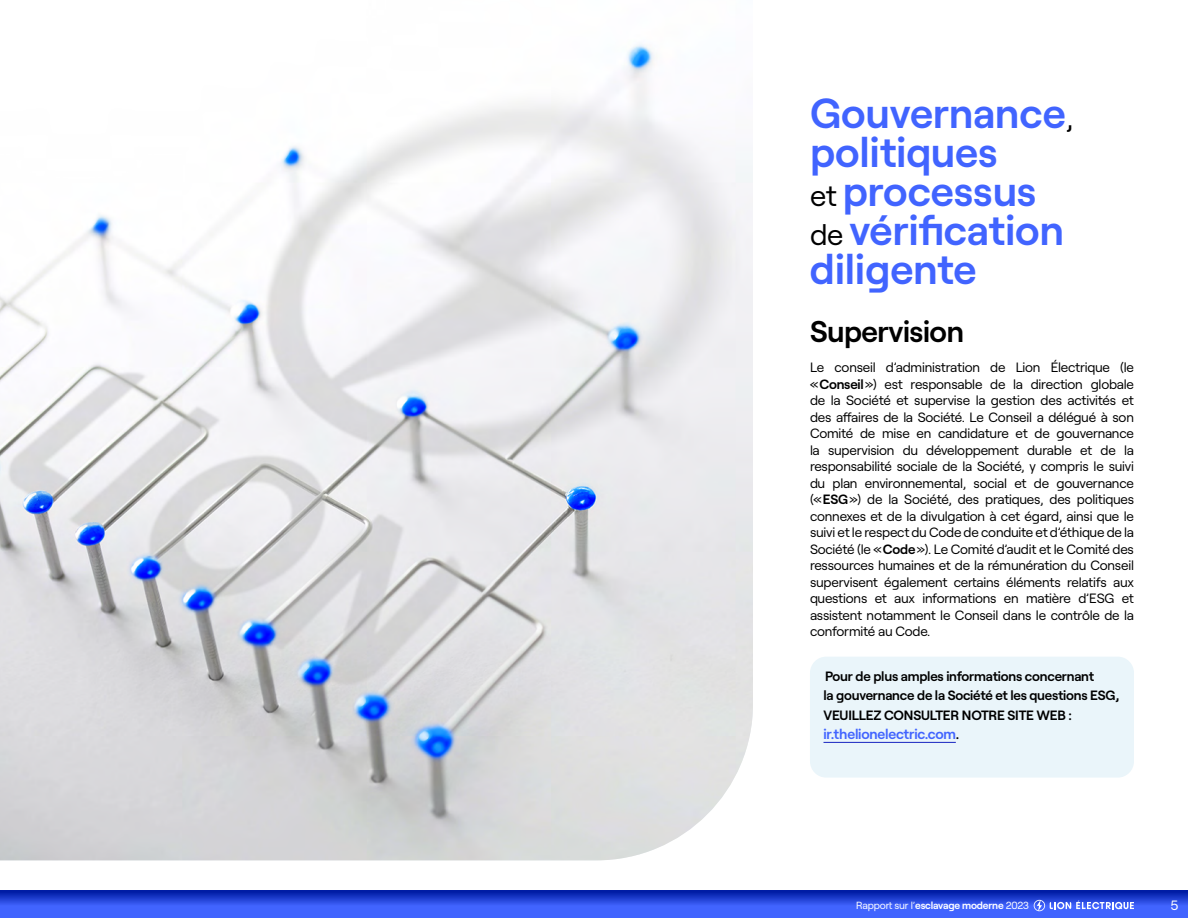
<style>
.page{position:relative;width:1188px;height:918px;background:#fff}
.page>*{position:absolute;margin:0;border:0;box-sizing:border-box;transform-origin:0 0}
.t1{font:600 42px/39px "Roobert LE";color:#4164ff}
.t2{font:600 30px "Roobert LE";letter-spacing:-.015em;color:#000}
.t3{font:600 14.25px "Roobert LE";letter-spacing:-.015em;color:#4164ff}
.t4{font:13.5px/16.5px "Roobert LE";letter-spacing:-.015em;color:#000;text-align:justify}
.t5{font:600 13.5px/19.5px "Roobert LE";letter-spacing:-.015em;color:#000}
.t6{font:13.5px "Roobert LE";color:#fff}
.t7{font:10.35px "Roobert LE";letter-spacing:-.015em;color:#fff}
.s1{font-weight:400;font-size:29.4px;color:#000}
.s2{font-weight:600}
.s3{font-size:13.5px;color:#000}
</style>
<div class="page">
<svg style="left:0;top:891px;width:1188px;height:27px;background:#2d4ee3"></svg>
<svg style="left:1034px;top:900px;width:100px;height:11px"></svg>
<img style="left:0;top:44px;width:753px;height:816px">
<div style="left:810px;top:657px;width:324px;height:121px;background:#eaf5fa;border-radius:16px"></div>
<hr style="left:824px;top:742px;width:132px;height:1px;background:#1624c0">
<h1 class="t1" style="left:810px;top:90px;width:265px">Gouvernance<span class="s1">, </span>politiques<br><span class="s1">et</span> processus <span class="s1">de</span> vérification diligente</h1>
<h2 class="t2" style="left:810px;top:309px;width:156px">Supervision</h2>
<p class="t4" style="left:810px;top:358px;width:326px">Le conseil d’administration de Lion Électrique (le «<span class="s2">Conseil</span>») est responsable de la direction globale de la Société et supervise la gestion des activités et des affaires de la Société. Le Conseil a délégué à son Comité de mise en candidature et de gouvernance la supervision du développement durable et de la responsabilité sociale de la Société, y compris le suivi du plan environnemental, social et de gouvernance («<span class="s2">ESG</span>») de la Société, des pratiques, des politiques connexes et de la divulgation à cet égard, ainsi que le suivi et le respect du Code de conduite et d’éthique de la Société (le «<span class="s2">Code</span>»). Le Comité d’audit et le Comité des ressources humaines et de la rémunération du Conseil supervisent également certains éléments relatifs aux questions et aux informations en matière d’ESG et assistent notamment le Conseil dans le contrôle de la conformité au Code.</p>
<p class="t5" style="left:824px;top:665px;width:297px">Pour de plus amples informations concernant<br>la gouvernance de la Société et les questions ESG,<br>VEUILLEZ CONSULTER NOTRE SITE WEB :</p>
<p class="t3" style="left:824px;top:723px;width:136px">ir.thelionelectric.com<span class="s3">.</span></p>
<p class="t7" style="left:856px;top:898px;width:175px">Rapport sur l’<span class="s2">esclavage moderne</span> 2023</p>
<p class="t6" style="left:1170px;top:895px;width:10px">5</p>
</div>
